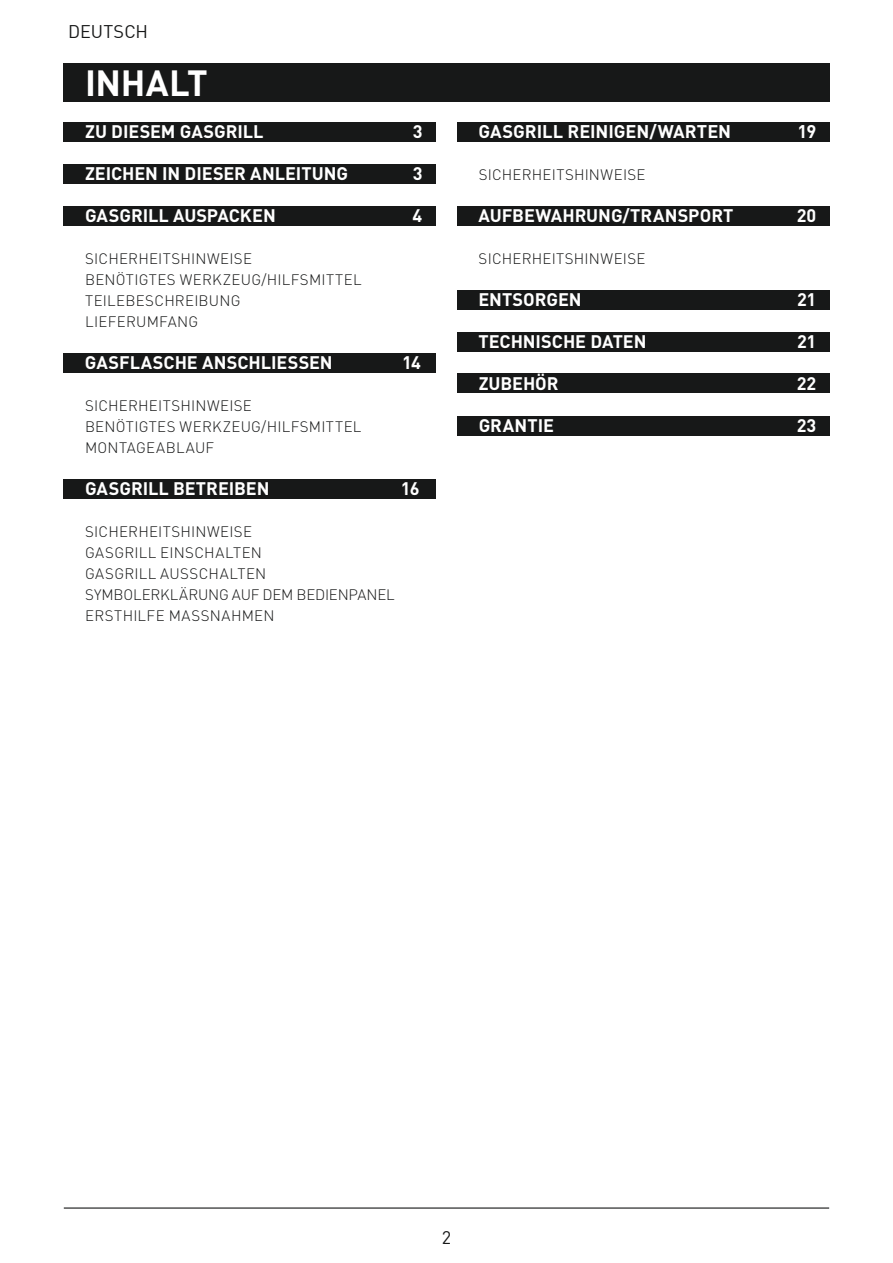
<style>
.page{position:relative;width:893px;height:1263px;background:#fff}
.page>*{position:absolute;margin:0;border:0;box-sizing:border-box;transform-origin:0 0}
.t1{font:700 36px "DIN Pro";letter-spacing:-.015em;color:#fff}
.t2{font:700 18.15px "DIN Pro";letter-spacing:-.005em;color:#fff}
.t3{font:700 18px "DIN Pro";letter-spacing:-.005em;color:#fff}
.t4{font:18px "DIN Offc";letter-spacing:.005em;color:#171818}
.t5{font:300 15px "DIN Pro";letter-spacing:.02em;color:#171818}
.t6{font:300 15px "DIN Pro";letter-spacing:-.015em;color:#171818}
</style>
<div class="page">
<hr style="left:64px;top:1207px;width:765px;height:2px;background:#171818">
<div style="left:457px;top:374px;width:373px;height:19px;background:#171818"></div>
<div style="left:457px;top:416px;width:373px;height:20px;background:#171818"></div>
<div style="left:64px;top:479px;width:372px;height:20px;background:#171818"></div>
<div style="left:64px;top:122px;width:372px;height:19px;background:#171818"></div>
<div style="left:64px;top:64px;width:766px;height:38px;background:#171818"></div>
<div style="left:64px;top:164px;width:372px;height:19px;background:#171818"></div>
<div style="left:64px;top:206px;width:372px;height:19px;background:#171818"></div>
<div style="left:64px;top:354px;width:372px;height:19px;background:#171818"></div>
<div style="left:457px;top:122px;width:372px;height:19px;background:#171818"></div>
<div style="left:457px;top:206px;width:372px;height:19px;background:#171818"></div>
<div style="left:457px;top:290px;width:372px;height:19px;background:#171818"></div>
<div style="left:457px;top:332px;width:372px;height:19px;background:#171818"></div>
<p class="t4" style="left:68px;top:20px;width:82px">DEUTSCH</p>
<p class="t1" style="left:85px;top:55px;width:124px">INHALT</p>
<p class="t3" style="left:85px;top:117px;width:180px">ZU DIESEM GASGRILL</p>
<p class="t3" style="left:413px;top:117px;width:11px">3</p>
<p class="t3" style="left:85px;top:159px;width:265px">ZEICHEN IN DIESER ANLEITUNG</p>
<p class="t3" style="left:413px;top:159px;width:11px">3</p>
<p class="t3" style="left:85px;top:201px;width:192px">GASGRILL AUSPACKEN</p>
<p class="t3" style="left:412px;top:201px;width:11px">4</p>
<p class="t5" style="left:85px;top:247px;width:168px">SICHERHEITSHINWEISE</p>
<p class="t5" style="left:85px;top:268px;width:278px">BENÖTIGTES WERKZEUG/HILFSMITTEL</p>
<p class="t5" style="left:85px;top:289px;width:157px">TEILEBESCHREIBUNG</p>
<p class="t5" style="left:85px;top:310px;width:115px">LIEFERUMFANG</p>
<p class="t3" style="left:85px;top:348px;width:249px">GASFLASCHE ANSCHLIESSEN</p>
<p class="t3" style="left:402px;top:348px;width:20px">14</p>
<p class="t5" style="left:85px;top:394px;width:168px">SICHERHEITSHINWEISE</p>
<p class="t5" style="left:85px;top:415px;width:278px">BENÖTIGTES WERKZEUG/HILFSMITTEL</p>
<p class="t5" style="left:85px;top:436px;width:131px">MONTAGEABLAUF</p>
<p class="t3" style="left:85px;top:474px;width:186px">GASGRILL BETREIBEN</p>
<p class="t3" style="left:401px;top:474px;width:20px">16</p>
<p class="t5" style="left:85px;top:520px;width:168px">SICHERHEITSHINWEISE</p>
<p class="t5" style="left:85px;top:541px;width:178px">GASGRILL EINSCHALTEN</p>
<p class="t5" style="left:85px;top:562px;width:183px">GASGRILL AUSSCHALTEN</p>
<p class="t6" style="left:85px;top:583px;width:311px">SYMBOLERKLÄRUNG AUF DEM BEDIENPANEL</p>
<p class="t5" style="left:85px;top:604px;width:191px">ERSTHILFE MASSNAHMEN</p>
<p class="t2" style="left:479px;top:117px;width:254px">GASGRILL REINIGEN/WARTEN</p>
<p class="t2" style="left:798px;top:117px;width:20px">19</p>
<p class="t5" style="left:479px;top:163px;width:168px">SICHERHEITSHINWEISE</p>
<p class="t3" style="left:479px;top:201px;width:256px">AUFBEWAHRUNG/TRANSPORT</p>
<p class="t3" style="left:797px;top:201px;width:21px">20</p>
<p class="t5" style="left:479px;top:247px;width:168px">SICHERHEITSHINWEISE</p>
<p class="t3" style="left:478px;top:285px;width:105px">ENTSORGEN</p>
<p class="t3" style="left:797px;top:285px;width:21px">21</p>
<p class="t3" style="left:479px;top:327px;width:169px">TECHNISCHE DATEN</p>
<p class="t3" style="left:797px;top:327px;width:21px">21</p>
<p class="t3" style="left:479px;top:369px;width:81px">ZUBEHÖR</p>
<p class="t3" style="left:797px;top:369px;width:21px">22</p>
<p class="t3" style="left:479px;top:411px;width:77px">GRANTIE</p>
<p class="t3" style="left:797px;top:411px;width:21px">23</p>
<p class="t4" style="left:442px;top:1226px;width:11px">2</p>
</div>
